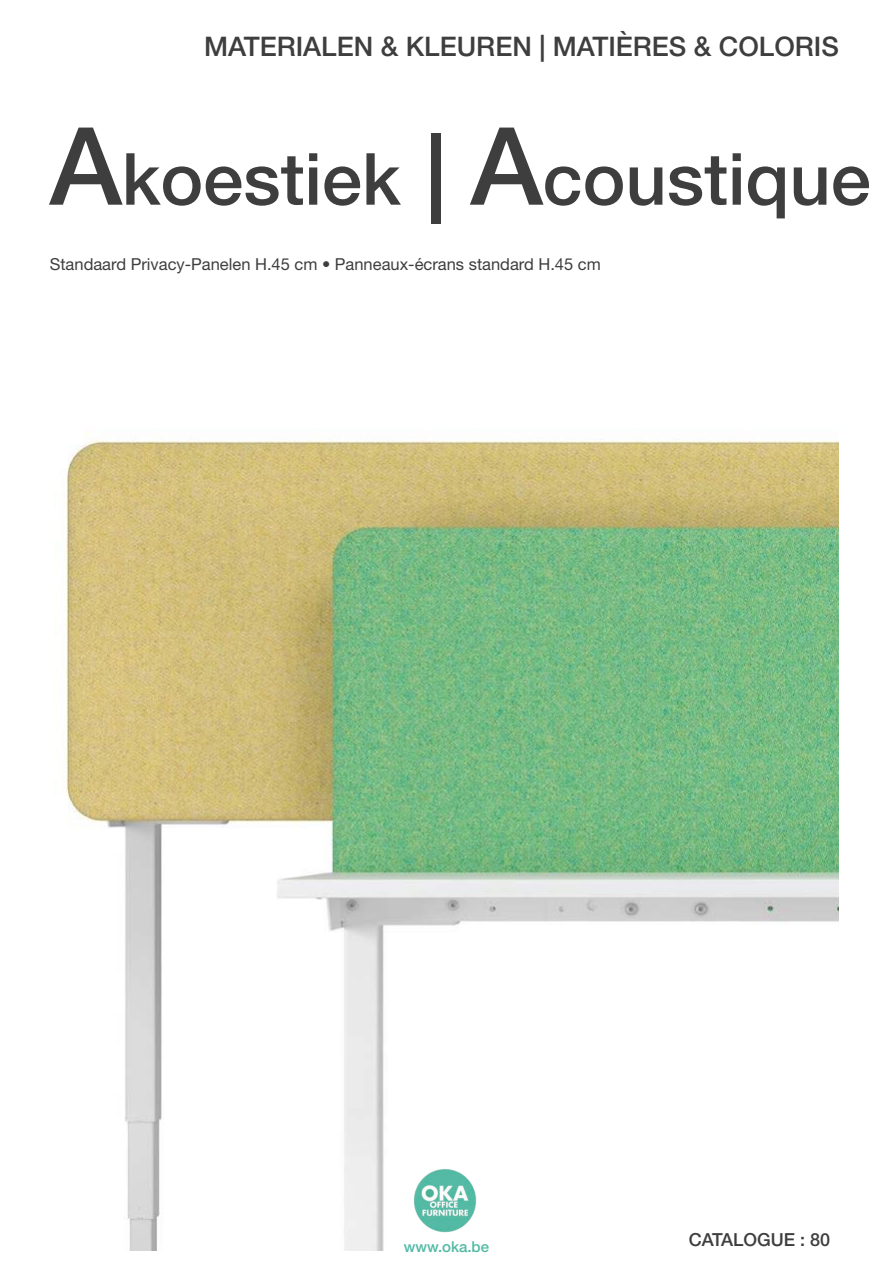
<style>
.page{position:relative;width:893px;height:1263px;background:#fff}
.page>*{position:absolute;margin:0;border:0;box-sizing:border-box;transform-origin:0 0}
.t1{font:500 72px "Helvetica Neue LT Std";color:#3e3e3f}
.t2{font:500 27px "Helvetica Neue LT Std";color:#3e3e3f}
.t3{font:500 18px "Helvetica Neue LT Std";color:#3e3e3f}
.t4{font:16.5px "Helvetica Neue LT Std";color:#3e3e3f}
.t5{font:500 15px "Helvetica Neue LT Std";color:#51baa4}
.s1{font-size:108px}
.s2{font-size:90px}
.s3{font-weight:500}
</style>
<div class="page">
<img style="left:65px;top:433px;width:774px;height:817px">
<img style="left:413px;top:1168px;width:64px;height:64px">
<p class="t2" style="left:204px;top:30px;width:636px">MATERIALEN &amp; KLEUREN | MATIÈRES &amp; COLORIS</p>
<p class="t1" style="left:50px;top:136px;width:822px"><span class="s1">A</span>koestiek <span class="s2">|</span> <span class="s1">A</span>coustique</p>
<p class="t4" style="left:50px;top:254px;width:553px">Standaard Privacy-Panelen H.45 cm <span class="s3">•</span> Panneaux-écrans standard H.45 cm</p>
<p class="t5" style="left:404px;top:1238px;width:87px">www.oka.be</p>
<p class="t3" style="left:689px;top:1229px;width:143px">CATALOGUE : 80</p>
</div>
